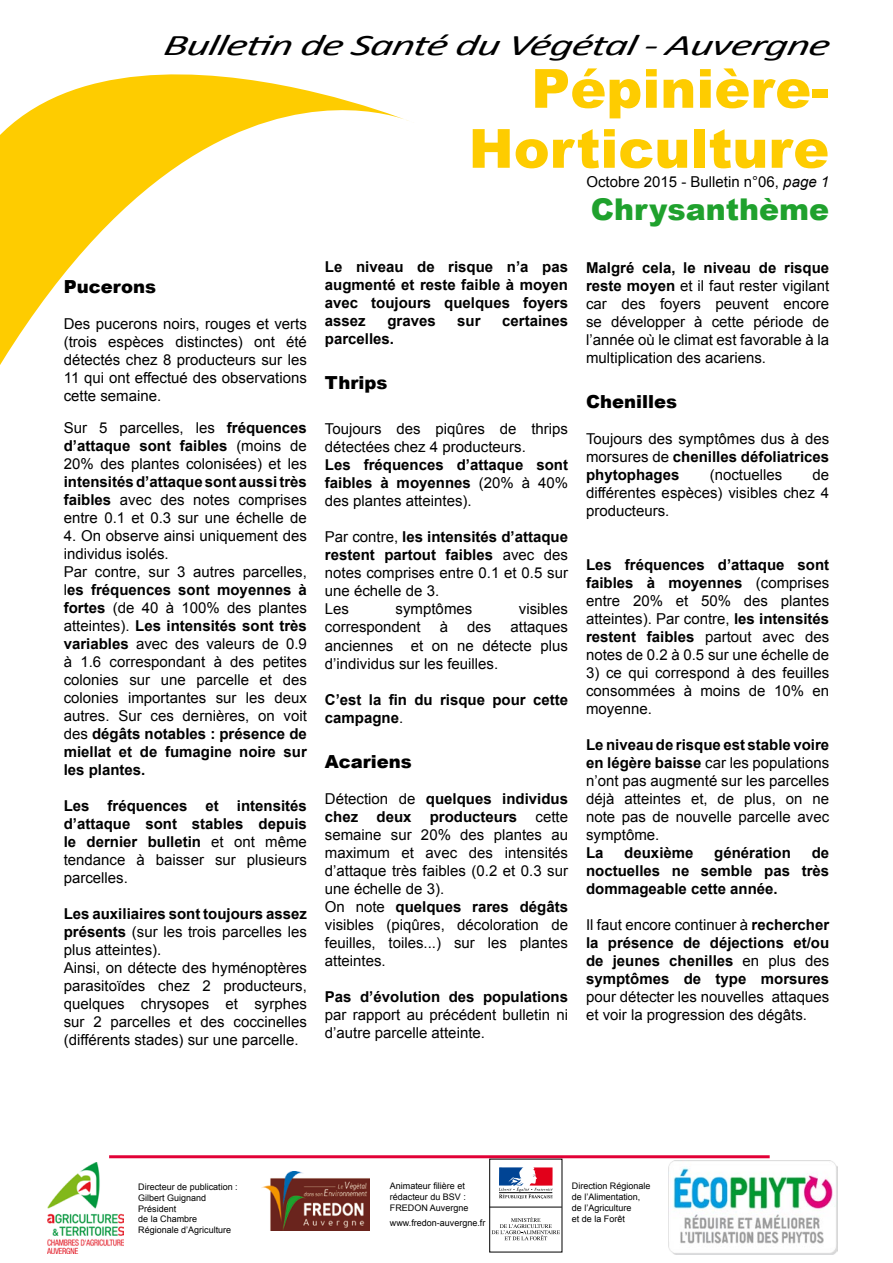
<style>
.page{position:relative;width:893px;height:1263px;background:#fff}
.page>*{position:absolute;margin:0;border:0;box-sizing:border-box;transform-origin:0 0}
.t1{font:900 54px/60px "Arial";color:#fecc00;text-align:right}
.t2{font:italic 30px "Calibri";color:#000;scale:1.5 1}
.t3{font:900 30px "Arial";color:#1fa12d}
.t4{font:900 18px "Arial";color:#000}
.t5{font:15px/18px "Arial";color:#000;text-align:justify}
.t6{font:700 15px/18px "Arial";color:#000;text-align:justify}
.t7{font:9px/10.8px "Arial";color:#000}
.s1{font-style:italic}
.s2{font-weight:700}
.s3{font-weight:400}
</style>
<div class="page">
<svg style="left:0;top:74px;width:409px;height:291px"></svg>
<hr style="left:109px;top:1155px;width:661px;height:3px;background:#e20036">
<img style="left:47px;top:1162px;width:77px;height:91px">
<img style="left:262px;top:1172px;width:108px;height:58px">
<svg style="left:499px;top:1167px;width:54px;height:32px"></svg>
<hr style="left:490px;top:1207px;width:72px;height:1px;background:#000">
<svg style="left:492px;top:1217px;width:68px;height:23px"></svg>
<img style="left:668px;top:1161px;width:169px;height:93px">
<h2 class="t2" style="left:162px;top:25px;width:450px">Bulletin de Santé du Végétal-Auvergne</h2>
<h1 class="t1" style="left:469px;top:57px;width:362px">Pépinière-<br>Horticulture</h1>
<p class="t5" style="left:586px;top:173px;width:244px">Octobre 2015 - Bulletin n°06, <span class="s1">page 1</span></p>
<h2 class="t3" style="left:591px;top:187px;width:240px">Chrysanthème</h2>
<p class="t4" style="left:64px;top:274px;width:94px">Pucerons</p>
<p class="t5" style="left:64px;top:315px;width:245px">Des pucerons noirs, rouges et verts (trois espèces distinctes) ont été détectés chez 8 producteurs sur les 11 qui ont effectué des observations cette semaine.</p>
<p class="t5" style="left:64px;top:418px;width:245px">Sur 5 parcelles, les <span class="s2">fréquences d’attaque sont faibles</span> (moins de 20% des plantes colonisées) et les</p>
<p class="t5" style="left:64px;top:472px;width:245px"><span class="s2">intensités d’attaque sont aussi très faibles</span> avec des notes comprises entre 0.1 et 0.3 sur une échelle de</p>
<p class="t5" style="left:64px;top:526px;width:245px;text-align:left">4. On observe ainsi uniquement des individus isolés.<br>Par contre, sur 3 autres parcelles, l<span class="s2">es fréquences sont moyennes à fortes</span> (de 40 à 100% des plantes atteintes). <span class="s2">Les intensités sont très variables</span> avec des valeurs de 0.9 à 1.6 correspondant à des petites colonies sur une parcelle et des colonies importantes sur les deux autres. Sur ces dernières, on voit des <span class="s2">dégâts notables : présence de miellat et de fumagine noire sur les plantes.</span></p>
<p class="t6" style="left:64px;top:797px;width:245px">Les fréquences et intensités d’attaque sont stables depuis le dernier bulletin <span class="s3">et ont même tendance à baisser sur plusieurs parcelles.</span></p>
<p class="t5" style="left:64px;top:904px;width:245px;text-align:left"><span class="s2">Les auxiliaires sont toujours assez présents</span> (sur les trois parcelles les plus atteintes).<br>Ainsi, on détecte des hyménoptères parasitoïdes chez 2 producteurs, quelques chrysopes et syrphes sur 2 parcelles et des coccinelles (différents stades) sur une parcelle.</p>
<p class="t6" style="left:325px;top:259px;width:245px">Le niveau de risque n’a pas augmenté et reste faible à moyen avec toujours quelques foyers assez</p>
<p class="t6" style="left:387px;top:313px;width:50px">graves</p>
<p class="t6" style="left:457px;top:313px;width:25px">sur</p>
<p class="t6" style="left:502px;top:313px;width:67px">certaines</p>
<p class="t6" style="left:325px;top:331px;width:71px">parcelles.</p>
<p class="t4" style="left:325px;top:370px;width:64px">Thrips</p>
<p class="t5" style="left:325px;top:420px;width:245px">Toujours des piqûres de thrips détectées chez 4 producteurs.</p>
<p class="t6" style="left:325px;top:457px;width:245px">Les fréquences d’attaque sont faibles à moyennes <span class="s3">(20% à 40% des plantes atteintes).</span></p>
<p class="t5" style="left:325px;top:528px;width:245px;text-align:left">Par contre, <span class="s2">les intensités d’attaque restent partout faibles</span> avec des notes comprises entre 0.1 et 0.5 sur une échelle de 3.<br>Les</p>
<p class="t5" style="left:396px;top:600px;width:78px">symptômes</p>
<p class="t5" style="left:519px;top:600px;width:51px">visibles</p>
<p class="t5" style="left:325px;top:618px;width:97px">correspondent</p>
<p class="t5" style="left:440px;top:618px;width:10px">à</p>
<p class="t5" style="left:467px;top:618px;width:26px">des</p>
<p class="t5" style="left:325px;top:618px;width:245px;text-indent:186px">attaques anciennes et on ne détecte plus d’individus sur les feuilles.</p>
<p class="t6" style="left:325px;top:691px;width:245px">C’est la fin du risque pour cette campagne<span class="s3">.</span></p>
<p class="t4" style="left:325px;top:748px;width:89px">Acariens</p>
<p class="t5" style="left:325px;top:789px;width:245px;text-align:left">Détection de <span class="s2">quelques individus chez deux producteurs</span> cette semaine sur 20% des plantes au maximum et avec des intensités d’attaque très faibles (0.2 et 0.3 sur une échelle de 3).<br>On note <span class="s2">quelques rares dégâts </span>visibles (piqûres, décoloration de feuilles, toiles...) sur les plantes atteintes.</p>
<p class="t6" style="left:325px;top:988px;width:245px">Pas d’évolution des populations</p>
<p class="t5" style="left:325px;top:1005px;width:245px">par rapport au précédent bulletin ni d’autre parcelle atteinte.</p>
<p class="t5" style="left:586px;top:259px;width:245px"><span class="s2">Malgré cela, le niveau de risque reste moyen</span> et il faut rester vigilant car des foyers peuvent encore se développer à cette période de l’année où le climat est favorable à la multiplication des acariens.</p>
<p class="t4" style="left:586px;top:388px;width:93px">Chenilles</p>
<p class="t5" style="left:586px;top:430px;width:245px">Toujours des symptômes dus à des morsures de <span class="s2">chenilles défoliatrices phytophages</span></p>
<p class="t5" style="left:710px;top:466px;width:74px">(noctuelles</p>
<p class="t5" style="left:586px;top:466px;width:245px;text-indent:226px">de différentes espèces) visibles chez 4 producteurs.</p>
<p class="t5" style="left:586px;top:556px;width:245px"><span class="s2">Les fréquences d’attaque sont faibles à moyennes</span> (comprises entre 20% et 50% des plantes atteintes). Par contre, <span class="s2">les intensités restent faibles</span> partout avec des notes de 0.2 à 0.5 sur une échelle de</p>
<p class="t5" style="left:586px;top:664px;width:245px">3) ce qui correspond à des feuilles consommées à moins de 10% en moyenne.</p>
<p class="t5" style="left:586px;top:736px;width:245px"><span class="s2">Le niveau de risque est stable voire en légère baisse</span> car les populations n’ont pas augmenté sur les parcelles déjà atteintes et, de plus, on ne note pas de nouvelle parcelle avec symptôme.</p>
<p class="t6" style="left:586px;top:844px;width:19px">La</p>
<p class="t6" style="left:624px;top:844px;width:71px">deuxième</p>
<p class="t6" style="left:714px;top:844px;width:78px">génération</p>
<p class="t6" style="left:586px;top:844px;width:245px;text-indent:226px">de noctuelles ne semble pas très dommageable cette année.</p>
<p class="t6" style="left:586px;top:916px;width:245px"><span class="s3">Il faut encore continuer à</span> rechercher la présence de déjections et/ou de jeunes chenilles <span class="s3">en plus des </span>symptômes de type morsures</p>
<p class="t5" style="left:586px;top:988px;width:245px">pour détecter les nouvelles attaques et voir la progression des dégâts.</p>
<p class="t7" style="left:390px;top:1180px;width:80px">Animateur filière et rédacteur du BSV :<br>FREDON Auvergne</p>
<p class="t7" style="left:390px;top:1217px;width:97px">www.fredon-auvergne.fr</p>
<p class="t7" style="left:138px;top:1181px;width:101px">Directeur de publication :<br>Gilbert Guignand<br>Président<br>de la Chambre<br>Régionale d’Agriculture</p>
<p class="t7" style="left:572px;top:1181px;width:80px">Direction Régionale de l’Alimentation, de l’Agriculture<br>et de la Forêt</p>
</div>
